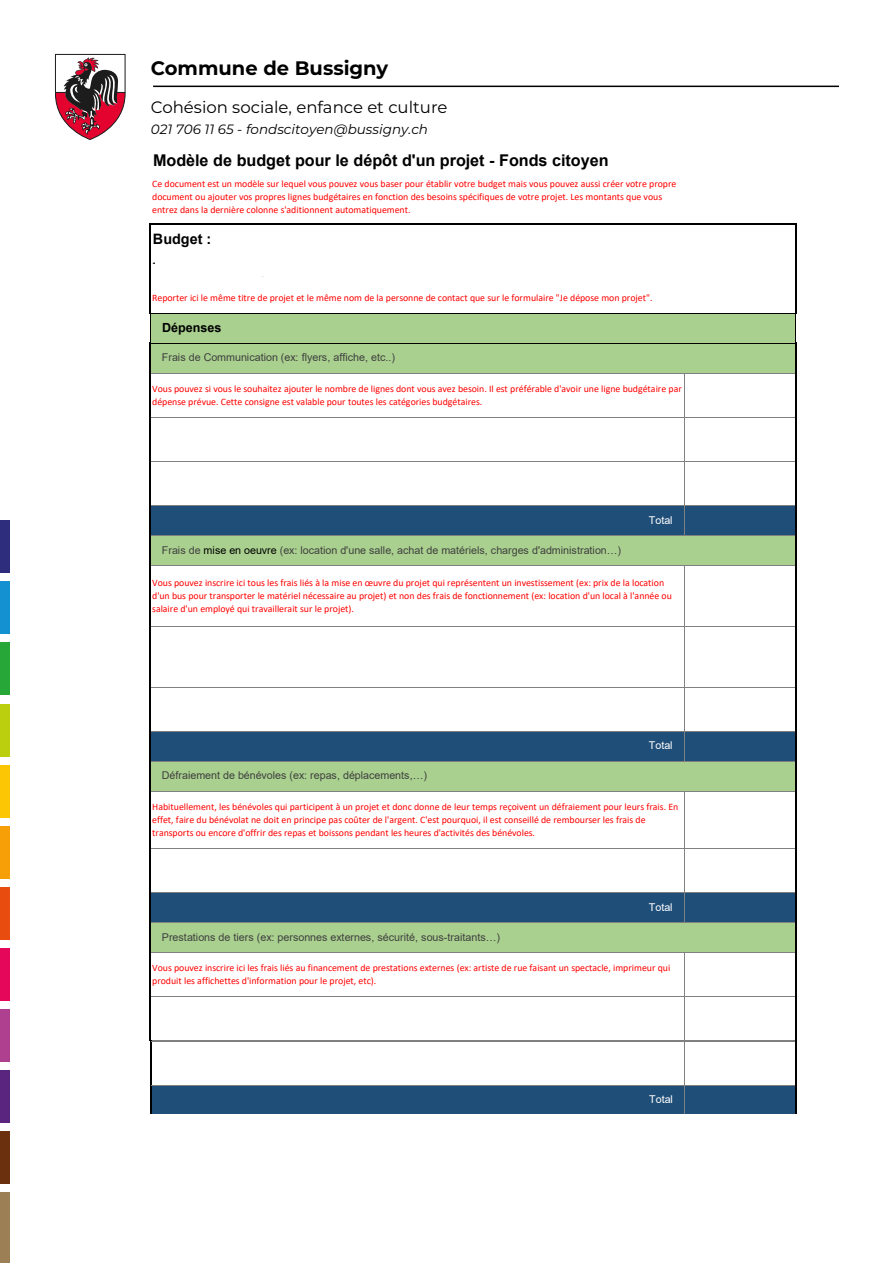
<style>
.page{position:relative;width:893px;height:1263px;background:#fff}
.page>*{position:absolute;margin:0;border:0;box-sizing:border-box;transform-origin:0 0}
.t1{font:700 19.5px "Montserrat";color:#000}
.t2{font:16.5px "Montserrat";color:#000}
.t3{font:700 16.2px "Arial";letter-spacing:-.005em;color:#000}
.t4{font:700 14.4px "Arial";color:#000}
.t5{font:italic 13.5px "Montserrat";color:#000}
.t6{font:700 12.6px "Arial";color:#000}
.t7{font:10.8px "Arial";letter-spacing:-.005em;color:#404040}
.t8{font:10.8px "Arial";letter-spacing:-.005em;color:#fff}
.t9{font:9.9px/13px "Calibri";color:#f00}
.s1{color:#000}
</style>
<div class="page">
<div style="left:0;top:521px;width:10px;height:52px;background:#2e2c7c"></div>
<div style="left:0;top:643px;width:10px;height:52px;background:#27a737"></div>
<div style="left:0;top:704px;width:10px;height:52px;background:#bbcf0f"></div>
<div style="left:0;top:765px;width:10px;height:52px;background:#fdc604"></div>
<div style="left:0;top:826px;width:10px;height:52px;background:#f69f07"></div>
<div style="left:0;top:887px;width:10px;height:52px;background:#e84c0f"></div>
<div style="left:0;top:948px;width:10px;height:52px;background:#e5075a"></div>
<div style="left:0;top:1009px;width:10px;height:52px;background:#af4090"></div>
<div style="left:0;top:1070px;width:10px;height:52px;background:#5a257f"></div>
<div style="left:0;top:1131px;width:10px;height:52px;background:#6b300d"></div>
<div style="left:0;top:1192px;width:10px;height:71px;background:#9c7f55"></div>
<div style="left:0;top:582px;width:10px;height:52px;background:#1491d0"></div>
<svg style="left:55px;top:54px;width:70px;height:86px"></svg>
<hr style="left:153px;top:86px;width:686px;height:1px;background:#000">
<div style="left:150px;top:313px;width:646px;height:60px;background:#a9d08e"></div>
<div style="left:150px;top:506px;width:646px;height:30px;background:#1f4e78"></div>
<div style="left:150px;top:535px;width:646px;height:30px;background:#a9d08e"></div>
<div style="left:150px;top:731px;width:646px;height:30px;background:#1f4e78"></div>
<div style="left:150px;top:761px;width:646px;height:30px;background:#a9d08e"></div>
<div style="left:150px;top:893px;width:646px;height:30px;background:#1f4e78"></div>
<div style="left:150px;top:922px;width:646px;height:30px;background:#a9d08e"></div>
<hr style="left:149px;top:223px;width:2px;height:91px;background:#000">
<hr style="left:795px;top:225px;width:1px;height:89px;background:#000">
<svg style="left:150px;top:314px;width:1px;height:29px"></svg>
<svg style="left:795px;top:314px;width:1px;height:29px"></svg>
<hr style="left:684px;top:373px;width:1px;height:163px;background:#808080">
<hr style="left:684px;top:566px;width:1px;height:196px;background:#808080">
<hr style="left:684px;top:791px;width:1px;height:132px;background:#808080">
<hr style="left:149px;top:343px;width:2px;height:698px;background:#000">
<hr style="left:795px;top:343px;width:1px;height:698px;background:#000">
<hr style="left:684px;top:953px;width:1px;height:88px;background:#808080">
<hr style="left:151px;top:223px;width:645px;height:2px;background:#000">
<hr style="left:151px;top:313px;width:644px;height:1px;background:#000">
<hr style="left:151px;top:343px;width:644px;height:1px;background:#000">
<hr style="left:151px;top:373px;width:644px;height:1px;background:#808080">
<hr style="left:151px;top:417px;width:644px;height:1px;background:#808080">
<hr style="left:151px;top:461px;width:644px;height:1px;background:#808080">
<hr style="left:151px;top:505px;width:644px;height:1px;background:#808080">
<hr style="left:151px;top:535px;width:644px;height:1px;background:#808080">
<hr style="left:151px;top:565px;width:644px;height:1px;background:#808080">
<hr style="left:151px;top:626px;width:644px;height:1px;background:#808080">
<hr style="left:151px;top:687px;width:644px;height:1px;background:#808080">
<hr style="left:151px;top:731px;width:644px;height:1px;background:#808080">
<hr style="left:151px;top:761px;width:644px;height:1px;background:#808080">
<hr style="left:151px;top:790px;width:644px;height:1px;background:#808080">
<hr style="left:151px;top:848px;width:644px;height:1px;background:#808080">
<hr style="left:151px;top:892px;width:644px;height:1px;background:#808080">
<hr style="left:151px;top:922px;width:644px;height:1px;background:#808080">
<hr style="left:151px;top:952px;width:644px;height:1px;background:#808080">
<hr style="left:151px;top:996px;width:644px;height:1px;background:#808080">
<hr style="left:151px;top:1040px;width:644px;height:1px;background:#808080">
<div style="left:151px;top:1085px;width:645px;height:29px;background:#1f4e78"></div>
<hr style="left:684px;top:1042px;width:1px;height:72px;background:#808080">
<hr style="left:150px;top:1041px;width:2px;height:73px;background:#000">
<hr style="left:795px;top:1041px;width:2px;height:73px;background:#000">
<hr style="left:152px;top:1041px;width:643px;height:1px;background:#808080">
<hr style="left:152px;top:1085px;width:643px;height:1px;background:#808080">
<h1 class="t1" style="left:151px;top:54px;width:239px">Commune de Bussigny</h1>
<h2 class="t2" style="left:151px;top:96px;width:298px">Cohésion sociale, enfance et culture</h2>
<h3 class="t5" style="left:151px;top:120px;width:279px">021 706 11 65 - fondscitoyen@bussigny.ch</h3>
<h3 class="t3" style="left:153px;top:149px;width:457px">Modèle de budget pour le dépôt d'un projet - Fonds citoyen</h3>
<p class="t9" style="left:152px;top:177px;width:526px">Ce document est un modèle sur lequel vous pouvez vous baser pour établir votre budget mais vous pouvez aussi créer votre propre document ou ajouter vos propres lignes budgétaires en fonction des besoins spécifiques de votre projet. Les montants que vous entrez dans la dernière colonne s'aditionnent automatiquement.</p>
<h3 class="t4" style="left:153px;top:228px;width:60px">Budget :</h3>
<p class="t9" style="left:152px;top:291px;width:502px">Reporter ici le même titre de projet et le même nom de la personne de contact que sur le formulaire "Je dépose mon projet".</p>
<p class="t6" style="left:162px;top:319px;width:61px">Dépenses</p>
<p class="t7" style="left:162px;top:350px;width:235px">Frais de Communication (ex: flyers, affiche, etc..)</p>
<p class="t9" style="left:152px;top:382px;width:531px">Vous pouvez si vous le souhaitez ajouter le nombre de lignes dont vous avez besoin. Il est préférable d'avoir une ligne budgétaire par dépense prévue. Cette consigne est valable pour toutes les catégories budgétaires.</p>
<p class="t7" style="left:162px;top:542px;width:461px">Frais de <span class="s1">mise en oeuvre</span> (ex: location d'une salle, achat de matériels, charges d'administration…)</p>
<p class="t8" style="left:649px;top:512px;width:25px">Total</p>
<p class="t9" style="left:152px;top:576px;width:521px">Vous pouvez inscrire ici tous les frais liés à la mise en œuvre du projet qui représentent un investissement (ex: prix de la location d'un bus pour transporter le matériel nécessaire au projet) et non des frais de fonctionnement (ex: location d'un local à l'année ou salaire d'un employé qui travaillerait sur le projet).</p>
<p class="t7" style="left:162px;top:768px;width:267px">Défraiement de bénévoles (ex: repas, déplacements,…)</p>
<p class="t8" style="left:649px;top:738px;width:25px">Total</p>
<p class="t9" style="left:152px;top:800px;width:528px">Habituellement, les bénévoles qui participent à un projet et donc donne de leur temps reçoivent un défraiement pour leurs frais. En effet, faire du bénévolat ne doit en principe pas coûter de l'argent. C'est pourquoi, il est conseillé de rembourser les frais de transports ou encore d'offrir des repas et boissons pendant les heures d'activités des bénévoles.</p>
<p class="t7" style="left:162px;top:929px;width:340px">Prestations de tiers (ex: personnes externes, sécurité, sous-traitants…)</p>
<p class="t8" style="left:649px;top:899px;width:25px">Total</p>
<p class="t9" style="left:152px;top:961px;width:520px">Vous pouvez inscrire ici les frais liés au financement de prestations externes (ex: artiste de rue faisant un spectacle, imprimeur qui produit les affichettes d'information pour le projet, etc).</p>
<p class="t8" style="left:649px;top:1092px;width:25px">Total</p>
</div>
